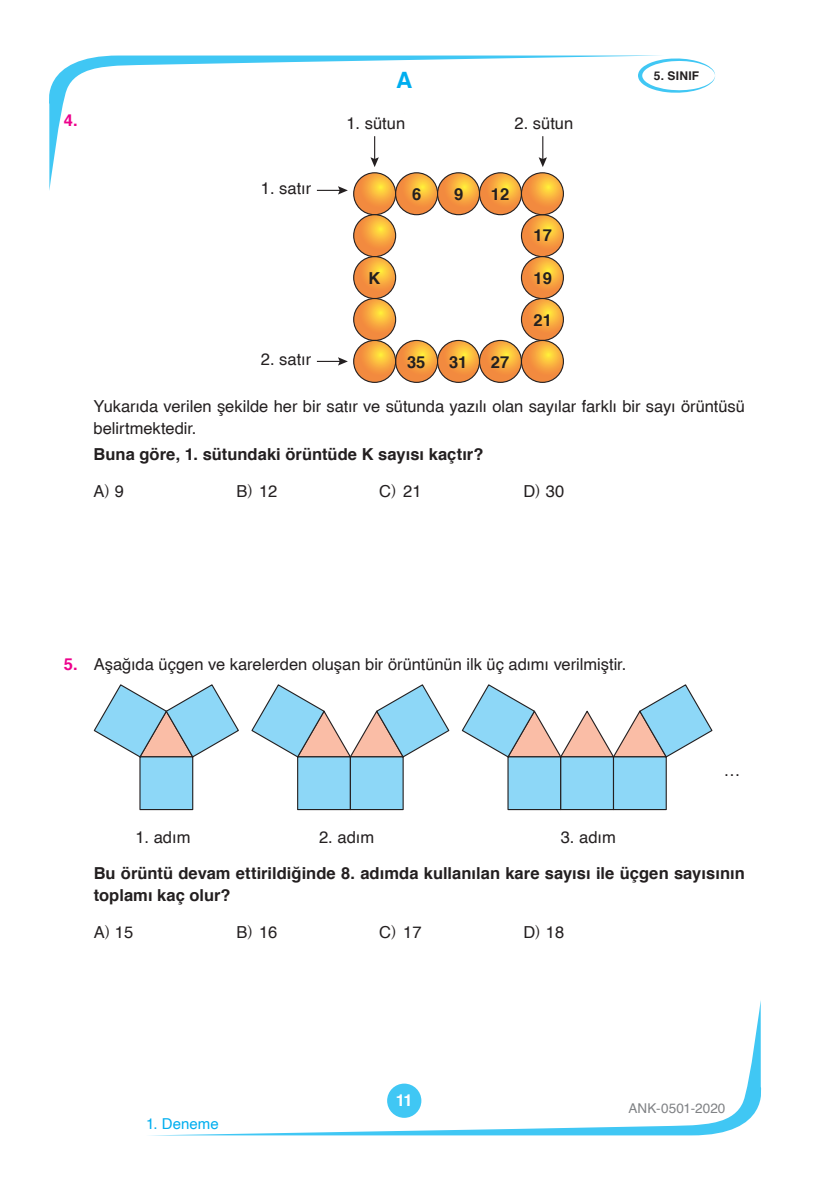
<style>
.page{position:relative;width:830px;height:1191px;background:#fff}
.page>*{position:absolute;margin:0;border:0;box-sizing:border-box;transform-origin:0 0}
.t1{font:700 22.5px "Irem Helvetica";color:#00aeef}
.t2{font:16.5px/22.4px "Irem Helvetica";letter-spacing:-.005em;color:#231f20}
.t3{font:700 16.5px/22.2px "Irem Helvetica";color:#231f20}
.t4{font:700 16.5px "Irem Helvetica";color:#fff}
.t5{font:700 16.5px "Irem Helvetica";color:#ed028c}
.t6{font:15px "Irem Helvetica";color:#00aeef}
.t7{font:13.5px "Irem Helvetica";letter-spacing:.01em;color:#808285}
.t8{font:700 12px "Irem Helvetica";letter-spacing:.025em;color:#231f20}
.s1{font-weight:700;color:#ed028c}
</style>
<div class="page">
<svg style="left:49px;top:56px;width:584px;height:135px"></svg>
<svg style="left:174px;top:1000px;width:588px;height:135px"></svg>
<svg style="left:638px;top:58px;width:76px;height:35px"></svg>
<div style="left:64px;top:114px;width:680px;height:967px;background:#fff"></div>
<svg style="left:521px;top:215px;width:42px;height:42px"></svg>
<div style="left:520px;top:214px;width:43px;height:43px;border:1px solid #231f20;border-radius:50%"></div>
<svg style="left:353px;top:173px;width:42px;height:42px"></svg>
<div style="left:353px;top:172px;width:43px;height:43px;border:1px solid #231f20;border-radius:50%"></div>
<svg style="left:395px;top:173px;width:42px;height:42px"></svg>
<div style="left:395px;top:172px;width:43px;height:43px;border:1px solid #231f20;border-radius:50%"></div>
<svg style="left:437px;top:173px;width:42px;height:42px"></svg>
<div style="left:437px;top:172px;width:43px;height:43px;border:1px solid #231f20;border-radius:50%"></div>
<svg style="left:479px;top:173px;width:42px;height:42px"></svg>
<div style="left:478px;top:172px;width:43px;height:43px;border:1px solid #231f20;border-radius:50%"></div>
<svg style="left:395px;top:340px;width:42px;height:42px"></svg>
<div style="left:395px;top:340px;width:43px;height:43px;border:1px solid #231f20;border-radius:50%"></div>
<svg style="left:437px;top:340px;width:42px;height:42px"></svg>
<div style="left:437px;top:340px;width:43px;height:43px;border:1px solid #231f20;border-radius:50%"></div>
<svg style="left:479px;top:340px;width:42px;height:42px"></svg>
<div style="left:478px;top:340px;width:43px;height:43px;border:1px solid #231f20;border-radius:50%"></div>
<svg style="left:521px;top:173px;width:42px;height:42px"></svg>
<div style="left:520px;top:172px;width:43px;height:43px;border:1px solid #231f20;border-radius:50%"></div>
<svg style="left:353px;top:215px;width:42px;height:42px"></svg>
<div style="left:353px;top:214px;width:43px;height:43px;border:1px solid #231f20;border-radius:50%"></div>
<svg style="left:353px;top:257px;width:42px;height:41px"></svg>
<div style="left:353px;top:256px;width:43px;height:43px;border:1px solid #231f20;border-radius:50%"></div>
<svg style="left:521px;top:257px;width:42px;height:41px"></svg>
<div style="left:520px;top:256px;width:43px;height:43px;border:1px solid #231f20;border-radius:50%"></div>
<svg style="left:353px;top:298px;width:42px;height:42px"></svg>
<div style="left:353px;top:298px;width:43px;height:43px;border:1px solid #231f20;border-radius:50%"></div>
<svg style="left:521px;top:298px;width:42px;height:42px"></svg>
<div style="left:520px;top:298px;width:43px;height:43px;border:1px solid #231f20;border-radius:50%"></div>
<svg style="left:353px;top:340px;width:42px;height:42px"></svg>
<div style="left:353px;top:340px;width:43px;height:43px;border:1px solid #231f20;border-radius:50%"></div>
<svg style="left:521px;top:340px;width:42px;height:42px"></svg>
<div style="left:520px;top:340px;width:43px;height:43px;border:1px solid #231f20;border-radius:50%"></div>
<svg style="left:538px;top:136px;width:8px;height:31px"></svg>
<svg style="left:370px;top:136px;width:8px;height:31px"></svg>
<svg style="left:317px;top:186px;width:31px;height:8px"></svg>
<svg style="left:317px;top:357px;width:31px;height:8px"></svg>
<div style="left:140px;top:757px;width:53px;height:52px;background:#8dd7f7"></div>
<div style="left:139px;top:756px;width:54px;height:54px;border:1px solid #231f20"></div>
<svg style="left:94px;top:684px;width:145px;height:74px"></svg>
<div style="left:297px;top:757px;width:53px;height:52px;background:#8dd7f7"></div>
<div style="left:297px;top:756px;width:54px;height:54px;border:1px solid #231f20"></div>
<div style="left:350px;top:757px;width:53px;height:52px;background:#8dd7f7"></div>
<div style="left:349px;top:756px;width:54px;height:54px;border:1px solid #231f20"></div>
<svg style="left:251px;top:684px;width:199px;height:74px"></svg>
<div style="left:508px;top:757px;width:52px;height:52px;background:#8dd7f7"></div>
<div style="left:507px;top:756px;width:54px;height:54px;border:1px solid #231f20"></div>
<div style="left:560px;top:757px;width:53px;height:52px;background:#8dd7f7"></div>
<div style="left:560px;top:756px;width:53px;height:54px;border:1px solid #231f20"></div>
<div style="left:613px;top:757px;width:53px;height:52px;background:#8dd7f7"></div>
<div style="left:612px;top:756px;width:54px;height:54px;border:1px solid #231f20"></div>
<svg style="left:461px;top:684px;width:252px;height:74px"></svg>
<p class="t5" style="left:64px;top:107px;width:15px">4.</p>
<h1 class="t1" style="left:396px;top:62px;width:18px">A</h1>
<p class="t2" style="left:346px;top:112px;width:60px">1. sütun</p>
<p class="t2" style="left:514px;top:112px;width:60px">2. sütun</p>
<p class="t8" style="left:653px;top:66px;width:47px">5. SINIF</p>
<p class="t2" style="left:261px;top:177px;width:52px">1. satır</p>
<p class="t2" style="left:261px;top:348px;width:52px">2. satır</p>
<p class="t3" style="left:412px;top:183px;width:11px">6</p>
<p class="t3" style="left:454px;top:183px;width:11px">9</p>
<p class="t3" style="left:490px;top:183px;width:20px">12</p>
<p class="t3" style="left:533px;top:224px;width:20px">17</p>
<p class="t3" style="left:368px;top:267px;width:13px">K</p>
<p class="t3" style="left:533px;top:267px;width:20px">19</p>
<p class="t3" style="left:533px;top:309px;width:20px">21</p>
<p class="t3" style="left:407px;top:351px;width:20px">35</p>
<p class="t3" style="left:449px;top:351px;width:20px">31</p>
<p class="t3" style="left:490px;top:351px;width:20px">27</p>
<p class="t2" style="left:94px;top:395px;width:652px">Yukarıda verilen şekilde her bir satır ve sütunda yazılı olan sayılar farklı bir sayı örüntüsü belirtmektedir.</p>
<p class="t3" style="left:94px;top:444px;width:391px">Buna göre, 1. sütundaki örüntüde K sayısı kaçtır?</p>
<p class="t2" style="left:94px;top:481px;width:32px">A) 9</p>
<p class="t2" style="left:236px;top:481px;width:42px">B) 12</p>
<p class="t2" style="left:379px;top:481px;width:44px">C) 21</p>
<p class="t2" style="left:523px;top:481px;width:42px">D) 30</p>
<p class="t2" style="left:64px;top:653px;width:563px"><span class="s1">5.</span> Aşağıda üçgen ve karelerden oluşan bir örüntünün ilk üç adımı verilmiştir.</p>
<p class="t2" style="left:135px;top:826px;width:57px">1. adım</p>
<p class="t2" style="left:319px;top:826px;width:57px">2. adım</p>
<p class="t2" style="left:560px;top:826px;width:57px">3. adım</p>
<p class="t2" style="left:723px;top:759px;width:18px">…</p>
<p class="t3" style="left:94px;top:862px;width:652px">Bu örüntü devam ettirildiğinde 8. adımda kullanılan kare sayısı ile üçgen sayısının toplamı kaç olur?</p>
<p class="t2" style="left:94px;top:921px;width:41px">A) 15</p>
<p class="t2" style="left:236px;top:921px;width:42px">B) 16</p>
<p class="t2" style="left:379px;top:921px;width:44px">C) 17</p>
<p class="t2" style="left:523px;top:921px;width:42px">D) 18</p>
<p class="t6" style="left:146px;top:1112px;width:74px">1. Deneme</p>
<p class="t4" style="left:395px;top:1087px;width:19px">11</p>
<p class="t7" style="left:628px;top:1098px;width:98px">ANK-0501-2020</p>
</div>
